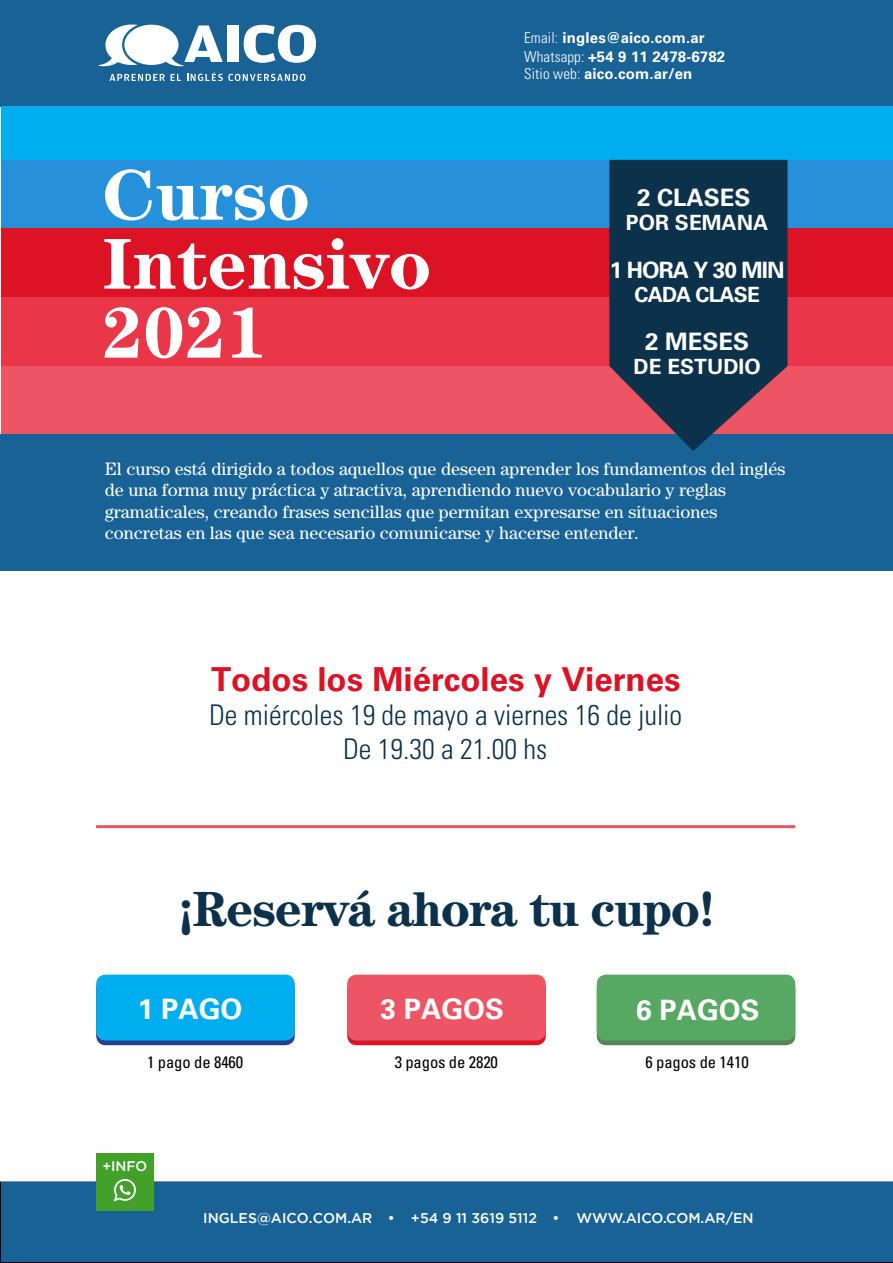
<style>
.page{position:relative;width:893px;height:1263px;background:#fff}
.page>*{position:absolute;margin:0;border:0;box-sizing:border-box;transform-origin:0 0}
.t1{font:700 72px/69px "Century Std";color:#fff}
.t2{font:700 49.5px "Century Std";letter-spacing:-.03em;color:#0c314b}
.t3{font:700 33px "Univers LT Std";color:#dc1325}
.t4{font:300 condensed 28.5px/34.2px "Univers LT Std";color:#0c314b;text-align:center}
.t5{font:700 28.2px "Univers LT Std";color:#fff}
.t6{font:700 24px "Univers LT Std";color:#fff}
.t7{font:700 22.5px "Univers LT Std";letter-spacing:-.04em;color:#fff}
.t8{font:700 21px "Univers LT Std";color:#fff}
.t9{font:700 21px "Univers LT Std";letter-spacing:-.04em;color:#fff}
.t10{font:18px/21.6px "Century Std";color:#fff}
.t11{font:condensed 16.65px "Univers LT Std";letter-spacing:-.01em;color:#000}
.t12{font:700 15px/17.4px "Univers LT Std";letter-spacing:.01em;color:#fff}
.t13{font:500 14.1px "Gotham";color:#fff}
.t14{font:500 13.8px "Gotham";color:#fff}
.s1{font-weight:300;font-stretch:condensed}
</style>
<div class="page">
<div style="left:347px;top:979px;width:199px;height:66px;background:linear-gradient(to right,#dc1426,#dc1426);border-radius:9px"></div>
<div style="left:347px;top:975px;width:199px;height:65px;background:#ed5565;border-radius:9px"></div>
<svg style="left:96px;top:979px;width:199px;height:66px"></svg>
<div style="left:96px;top:975px;width:199px;height:65px;background:#00aeef;border-radius:9px"></div>
<div style="left:0;top:1181px;width:893px;height:82px;border:2px solid #000"></div>
<div style="left:1px;top:1182px;width:891px;height:80px;background:#196295"></div>
<div style="left:0;top:0;width:893px;height:106px;background:#196295"></div>
<div style="left:1px;top:106px;width:891px;height:54px;background:#00aeef"></div>
<div style="left:1px;top:160px;width:891px;height:69px;background:#2690db"></div>
<div style="left:1px;top:229px;width:891px;height:68px;background:#dc1325"></div>
<div style="left:1px;top:297px;width:891px;height:69px;background:#ea3649"></div>
<div style="left:1px;top:366px;width:891px;height:69px;background:#ed5565"></div>
<div style="left:0;top:435px;width:893px;height:136px;background:#196295"></div>
<svg style="left:609px;top:160px;width:178px;height:291px;background:#223651"></svg>
<div style="left:597px;top:979px;width:198px;height:66px;background:linear-gradient(to right,#57825c,#57825c);border-radius:9px"></div>
<div style="left:597px;top:975px;width:198px;height:65px;background:#57a863;border-radius:9px"></div>
<div style="left:96px;top:1153px;width:58px;height:57px;background:#43a02b"></div>
<svg style="left:114px;top:1179px;width:22px;height:22px"></svg>
<hr style="left:96px;top:825px;width:699px;height:3px;background:#ed5466">
<div style="left:227px;top:25px;width:11px;height:37px;background:#fff"></div>
<svg style="left:244px;top:25px;width:72px;height:38px"></svg>
<svg style="left:99px;top:25px;width:124px;height:41px"></svg>
<svg style="left:110px;top:74px;width:55px;height:7px"></svg>
<svg style="left:171px;top:74px;width:10px;height:7px"></svg>
<svg style="left:187px;top:72px;width:119px;height:9px"></svg>
<p class="t12" style="left:524px;top:30px;width:182px"><span class="s1">Email:</span> ingles@aico.com.ar</p>
<h1 class="t1" style="left:102px;top:159px;width:331px">Curso<br>Intensivo<br>2021</h1>
<p class="t12" style="left:524px;top:48px;width:203px"><span class="s1">Whatsapp:</span> +54 9 11 2478-6782<br><span class="s1">Sitio web:</span> aico.com.ar/en</p>
<h3 class="t6" style="left:637px;top:184px;width:115px">2 CLASES</h3>
<p class="t8" style="left:626px;top:211px;width:144px">POR SEMANA</p>
<p class="t7" style="left:610px;top:257px;width:176px">1 HORA Y 30 MIN</p>
<p class="t9" style="left:634px;top:283px;width:127px">CADA CLASE</p>
<h3 class="t6" style="left:645px;top:328px;width:106px">2 MESES</h3>
<p class="t8" style="left:633px;top:355px;width:129px">DE ESTUDIO</p>
<p class="t10" style="left:105px;top:457px;width:682px">El curso está dirigido a todos aquellos que deseen aprender los fundamentos del inglés de una forma muy práctica y atractiva, aprendiendo nuevo vocabulario y reglas gramaticales, creando frases sencillas que permitan expresarse en situaciones concretas en las que sea necesario comunicarse y hacerse entender.</p>
<h3 class="t3" style="left:211px;top:660px;width:471px">Todos los Miércoles y Viernes</h3>
<h3 class="t4" style="left:209px;top:698px;width:475px">De miércoles 19 de mayo a viernes 16 de julio<br>De 19.30 a 21.00 hs</h3>
<h2 class="t2" style="left:178px;top:880px;width:539px">¡Reservá ahora tu cupo!</h2>
<h3 class="t5" style="left:138px;top:992px;width:106px">1 PAGO</h3>
<p class="t11" style="left:147px;top:1052px;width:98px">1 pago de 8460</p>
<p class="t14" style="left:102px;top:1159px;width:46px">+INFO</p>
<h3 class="t5" style="left:380px;top:992px;width:125px">3 PAGOS</h3>
<p class="t11" style="left:395px;top:1052px;width:105px">3 pagos de 2820</p>
<h3 class="t5" style="left:636px;top:994px;width:125px">6 PAGOS</h3>
<p class="t11" style="left:645px;top:1052px;width:105px">6 pagos de 1410</p>
<p class="t13" style="left:203px;top:1210px;width:552px">INGLES@AICO.COM.AR • +54 9 11 3619 5112 • WWW.AICO.COM.AR/EN</p>
</div>
